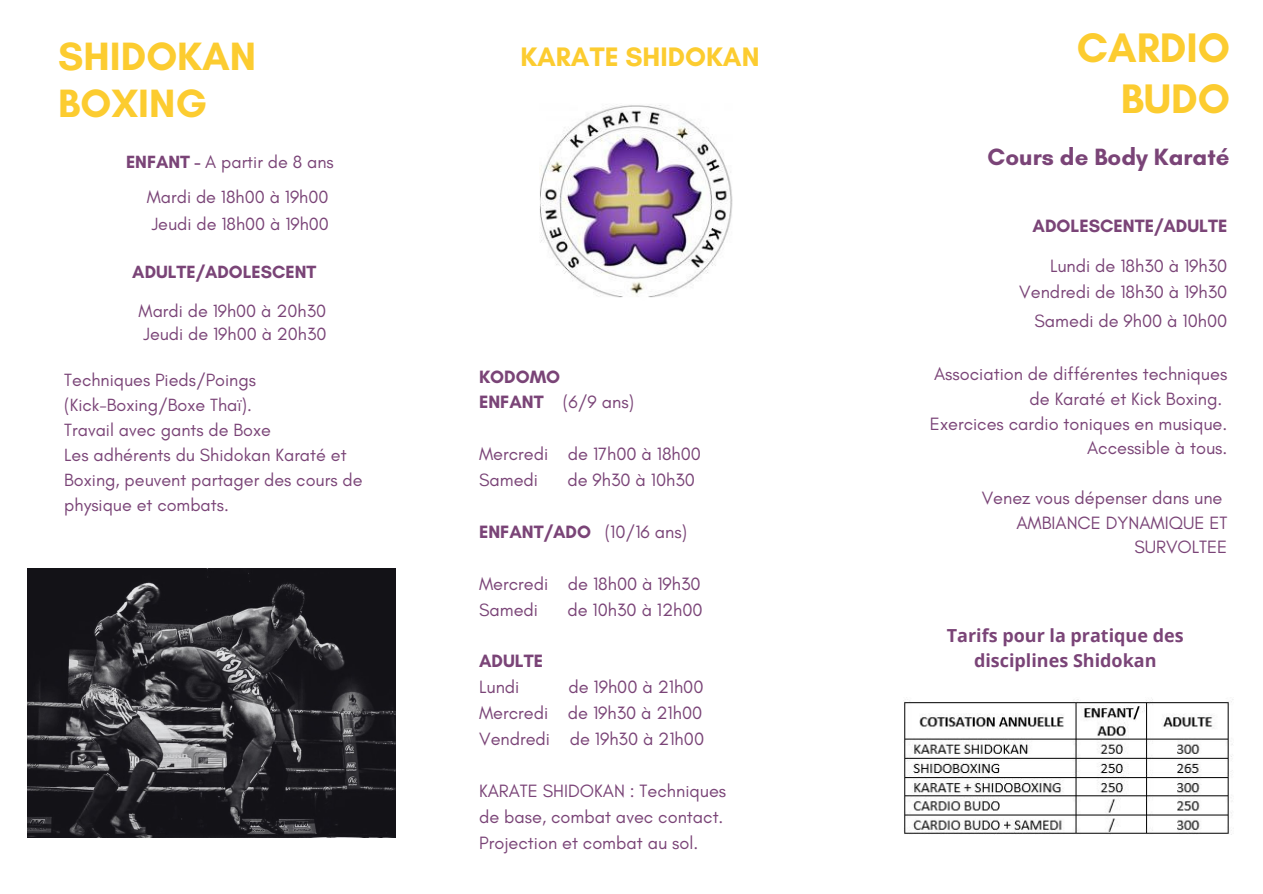
<style>
.page{position:relative;width:1263px;height:894px;background:#fff}
.page>*{position:absolute;margin:0;border:0;box-sizing:border-box;transform-origin:0 0}
.t1{font:700 42px/50.2px "Glacial Indifference";color:#fccc30;text-align:right}
.t2{font:700 40.2px/47.2px "Glacial Indifference";color:#fccc30}
.t3{font:700 27.3px "Glacial Indifference";color:#fccc30}
.t4{font:700 24px "Glacial Indifference";color:#7a4477}
.t5{font:18.15px/25.8px "Glacial Indifference";color:#7a4477}
.t6{font:700 18.15px/25.8px "Glacial Indifference";color:#7a4477}
.t7{font:18px/25px "Glacial Indifference";color:#7a4477}
.t8{font:700 18px/24.8px "Open Sans";color:#7a4477;text-align:center}
.t9{font:700 18px "Glacial Indifference";color:#7a4477}
.s1{font-weight:700}
.s2{font-weight:400}
</style>
<div class="page">
<img style="left:540px;top:105px;width:193px;height:193px">
<img style="left:27px;top:568px;width:368px;height:269px">
<img style="left:903px;top:699px;width:330px;height:136px">
<h2 class="t2" style="left:58px;top:32px;width:199px">SHIDOKAN<br>BOXING</h2>
<p class="t7" style="left:126px;top:144px;width:209px;line-height:35px;text-align:right"><span class="s1">ENFANT -</span> A partir de 8 ans<br>Mardi de 18h00 à 19h00</p>
<p class="t7" style="left:152px;top:211px;width:179px">Jeudi de 18h00 à 19h00</p>
<p class="t9" style="left:132px;top:261px;width:186px">ADULTE/ADOLESCENT</p>
<p class="t7" style="left:139px;top:299px;width:189px;line-height:23px">Mardi de 19h00 à 20h30<br>Jeudi de 19h00 à 20h30</p>
<p class="t7" style="left:64px;top:367px;width:300px">Techniques Pieds/Poings (Kick-Boxing/Boxe Thaï).<br>Travail avec gants de Boxe<br>Les adhérents du Shidokan Karaté et<br>Boxing, peuvent partager des cours de physique et combats.</p>
<h3 class="t3" style="left:520px;top:40px;width:241px">KARATE SHIDOKAN</h3>
<p class="t6" style="left:479px;top:363px;width:157px">KODOMO<br>ENFANT <span class="s2">(6/9 ans)</span></p>
<p class="t5" style="left:479px;top:441px;width:224px">Mercredi de 17h00 à 18h00<br>Samedi</p>
<p class="t5" style="left:567px;top:466px;width:129px">de 9h30 à 10h30</p>
<p class="t6" style="left:479px;top:518px;width:210px">ENFANT/ADO <span class="s2">(10/16 ans)</span></p>
<p class="t5" style="left:479px;top:570px;width:223px">Mercredi de 18h00 à 19h30<br>Samedi</p>
<p class="t5" style="left:567px;top:596px;width:137px">de 10h30 à 12h00</p>
<p class="t6" style="left:479px;top:648px;width:65px">ADULTE</p>
<p class="t5" style="left:479px;top:673px;width:42px">Lundi</p>
<p class="t5" style="left:479px;top:673px;width:227px;text-align:justify;text-indent:89px">de 19h00 à 21h00<br>Mercredi de 19h30 à 21h00<br>Vendredi de 19h30 à 21h00</p>
<p class="t5" style="left:479px;top:777px;width:249px">KARATE SHIDOKAN : Techniques de base, combat avec contact.<br>Projection et combat au sol.</p>
<h1 class="t1" style="left:1077px;top:22px;width:155px">CARDIO<br>BUDO</h1>
<h3 class="t4" style="left:988px;top:142px;width:243px">Cours de Body Karaté</h3>
<p class="t6" style="left:1032px;top:212px;width:196px">ADOLESCENTE/ADULTE</p>
<p class="t5" style="left:1019px;top:253px;width:210px;text-align:right">Lundi de 18h30 à 19h30<br>Vendredi de 18h30 à 19h30</p>
<p class="t5" style="left:1034px;top:308px;width:194px">Samedi de 9h00 à 10h00</p>
<p class="t5" style="left:930px;top:361px;width:299px;line-height:24.8px;text-align:right">Association de différentes techniques de Karaté et Kick Boxing.<br>Exercices cardio toniques en musique.<br>Accessible à tous.</p>
<p class="t5" style="left:982px;top:485px;width:247px;line-height:24.8px;text-align:right">Venez vous dépenser dans une<br>AMBIANCE DYNAMIQUE ET<br>SURVOLTEE</p>
<p class="t8" style="left:947px;top:622px;width:238px">Tarifs pour la pratique des disciplines Shidokan</p>
</div>
